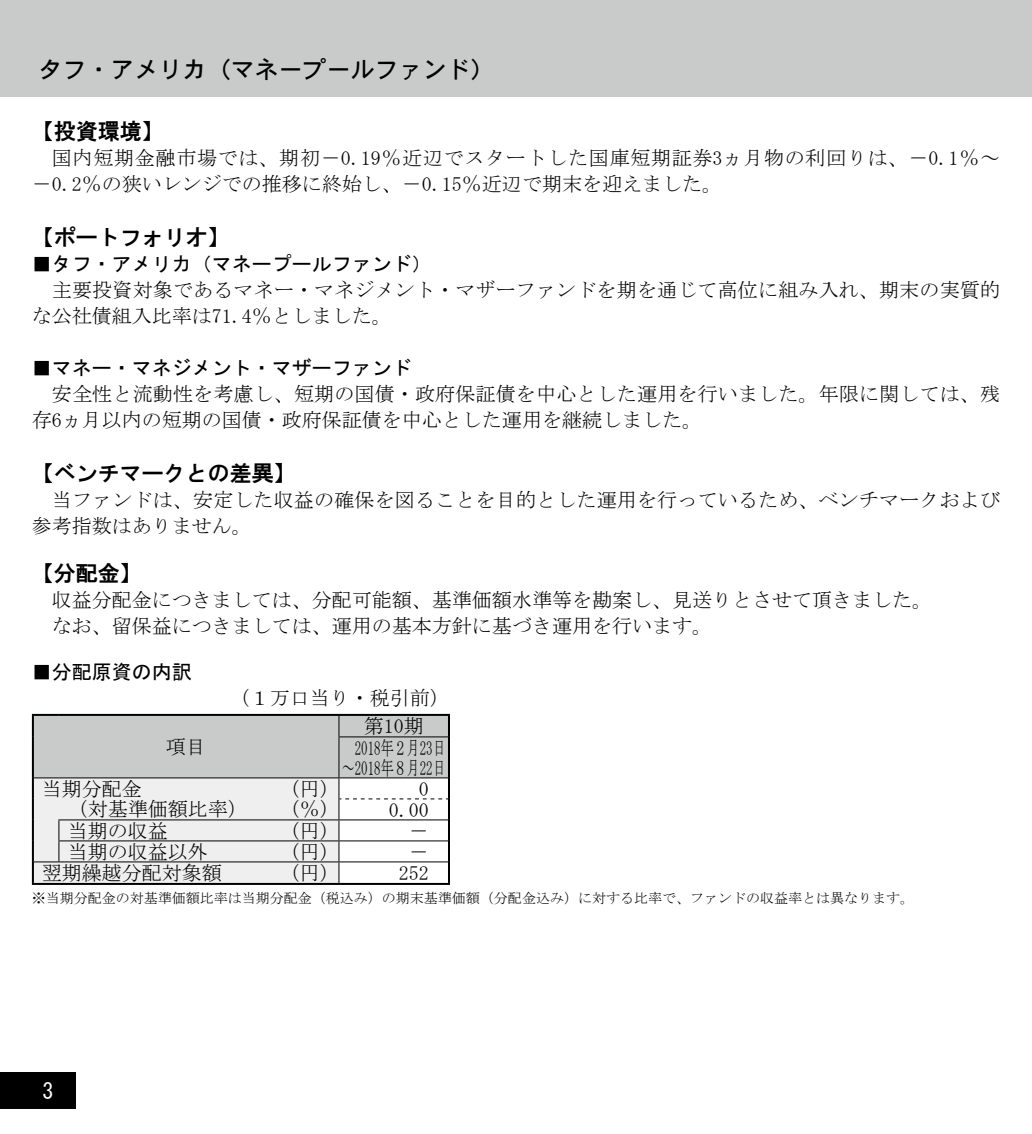
<style>
.page{position:relative;width:1032px;height:1134px;background:#fff}
.page>*{position:absolute;margin:0;border:0;box-sizing:border-box;transform-origin:0 0}
.t1{font:24px "DFHS Gothic W5 WIN RKSJ H";color:#000}
.t2{font:22px "HGS Gothic E";color:#000}
.t3{font:22px "MS Gothic";color:#fff}
.t4{font:20px/26px "MS Mincho";color:#000}
.t5{font:20px/26px "MS Mincho";letter-spacing:.035em;color:#000}
.t6{font:20px "MS Gothic";color:#000}
.t7{font:14px "MS Mincho";color:#000}
</style>
<div class="page">
<div style="left:0;top:0;width:1032px;height:96px;background:#c9caca"></div>
<div style="left:0;top:1072px;width:76px;height:36px;background:#000"></div>
<hr style="left:32px;top:714px;width:27px;height:2px;background:#000">
<hr style="left:32px;top:716px;width:2px;height:21px;background:#000">
<hr style="left:59px;top:714px;width:391px;height:2px;background:#000">
<hr style="left:448px;top:716px;width:2px;height:21px;background:#000">
<hr style="left:32px;top:737px;width:2px;height:41px;background:#000">
<hr style="left:448px;top:737px;width:2px;height:41px;background:#000">
<hr style="left:32px;top:778px;width:2px;height:21px;background:#000">
<hr style="left:448px;top:778px;width:2px;height:21px;background:#000">
<hr style="left:32px;top:799px;width:2px;height:21px;background:#000">
<hr style="left:448px;top:799px;width:2px;height:21px;background:#000">
<hr style="left:32px;top:820px;width:2px;height:21px;background:#000">
<hr style="left:448px;top:820px;width:2px;height:21px;background:#000">
<hr style="left:32px;top:841px;width:2px;height:21px;background:#000">
<hr style="left:448px;top:841px;width:2px;height:21px;background:#000">
<hr style="left:32px;top:862px;width:2px;height:21px;background:#000">
<hr style="left:448px;top:862px;width:2px;height:21px;background:#000">
<hr style="left:32px;top:883px;width:418px;height:2px;background:#000">
<svg style="left:33px;top:715px;width:416px;height:168px"></svg>
<p class="t1" style="left:39px;top:57px;width:457px">タフ・アメリカ（マネープールファンド）</p>
<p class="t2" style="left:32px;top:120px;width:134px">【投資環境】</p>
<p class="t5" style="left:32px;top:145px;width:969px;text-indent:20px">国内短期金融市場では、期初－0.19％近辺でスタートした国庫短期証券3ヵ月物の利回りは、－0.1％～－0.2％の狭いレンジでの推移に終始し、－0.15％近辺で期末を迎えました。</p>
<p class="t2" style="left:32px;top:226px;width:200px">【ポートフォリオ】</p>
<p class="t6" style="left:32px;top:254px;width:402px">■タフ・アメリカ（マネープールファンド）</p>
<p class="t4" style="left:32px;top:277px;width:969px;text-indent:20px">主要投資対象であるマネー・マネジメント・マザーファンドを期を通じて高位に組み入れ、期末の実質的な公社債組入比率は71.4％としました。</p>
<p class="t6" style="left:32px;top:358px;width:382px">■マネー・マネジメント・マザーファンド</p>
<p class="t4" style="left:32px;top:381px;width:969px;text-indent:20px">安全性と流動性を考慮し、短期の国債・政府保証債を中心とした運用を行いました。年限に関しては、残存6ヵ月以内の短期の国債・政府保証債を中心とした運用を継続しました。</p>
<p class="t2" style="left:32px;top:462px;width:266px">【ベンチマークとの差異】</p>
<p class="t4" style="left:32px;top:487px;width:970px;text-indent:20px">当ファンドは、安定した収益の確保を図ることを目的とした運用を行っているため、ベンチマークおよび参考指数はありません。</p>
<p class="t2" style="left:32px;top:562px;width:112px">【分配金】</p>
<p class="t4" style="left:52px;top:587px;width:882px">収益分配金につきましては、分配可能額、基準価額水準等を勘案し、見送りとさせて頂きました。なお、留保益につきましては、運用の基本方針に基づき運用を行います。</p>
<p class="t6" style="left:32px;top:662px;width:162px">■分配原資の内訳</p>
<p class="t4" style="left:230px;top:685px;width:221px">（１万口当り・税引前）</p>
<p class="t4" style="left:166px;top:734px;width:41px">項目</p>
<p class="t4" style="left:342px;top:716px;width:105px;line-height:20.6px;text-align:center">第10期　2018年２月23日～2018年８月22日</p>
<p class="t4" style="left:42px;top:776px;width:102px">当期分配金</p>
<p class="t4" style="left:280px;top:776px;width:61px">（円）</p>
<p class="t4" style="left:419px;top:775px;width:11px">0</p>
<p class="t4" style="left:68px;top:796px;width:181px">（対基準価額比率）</p>
<p class="t4" style="left:280px;top:796px;width:61px">（％）</p>
<p class="t4" style="left:389px;top:796px;width:41px">0.00</p>
<p class="t4" style="left:68px;top:817px;width:102px">当期の収益</p>
<p class="t4" style="left:280px;top:817px;width:61px">（円）</p>
<p class="t4" style="left:409px;top:817px;width:21px">－</p>
<p class="t4" style="left:68px;top:838px;width:142px">当期の収益以外</p>
<p class="t4" style="left:280px;top:838px;width:61px">（円）</p>
<p class="t4" style="left:409px;top:838px;width:21px">－</p>
<p class="t4" style="left:42px;top:860px;width:182px">翌期繰越分配対象額</p>
<p class="t4" style="left:280px;top:860px;width:61px">（円）</p>
<p class="t4" style="left:399px;top:860px;width:31px">252</p>
<p class="t7" style="left:32px;top:891px;width:884px">※当期分配金の対基準価額比率は当期分配金（税込み）の期末基準価額（分配金込み）に対する比率で、ファンドの収益率とは異なります。</p>
<p class="t3" style="left:42px;top:1080px;width:12px">3</p>
</div>
